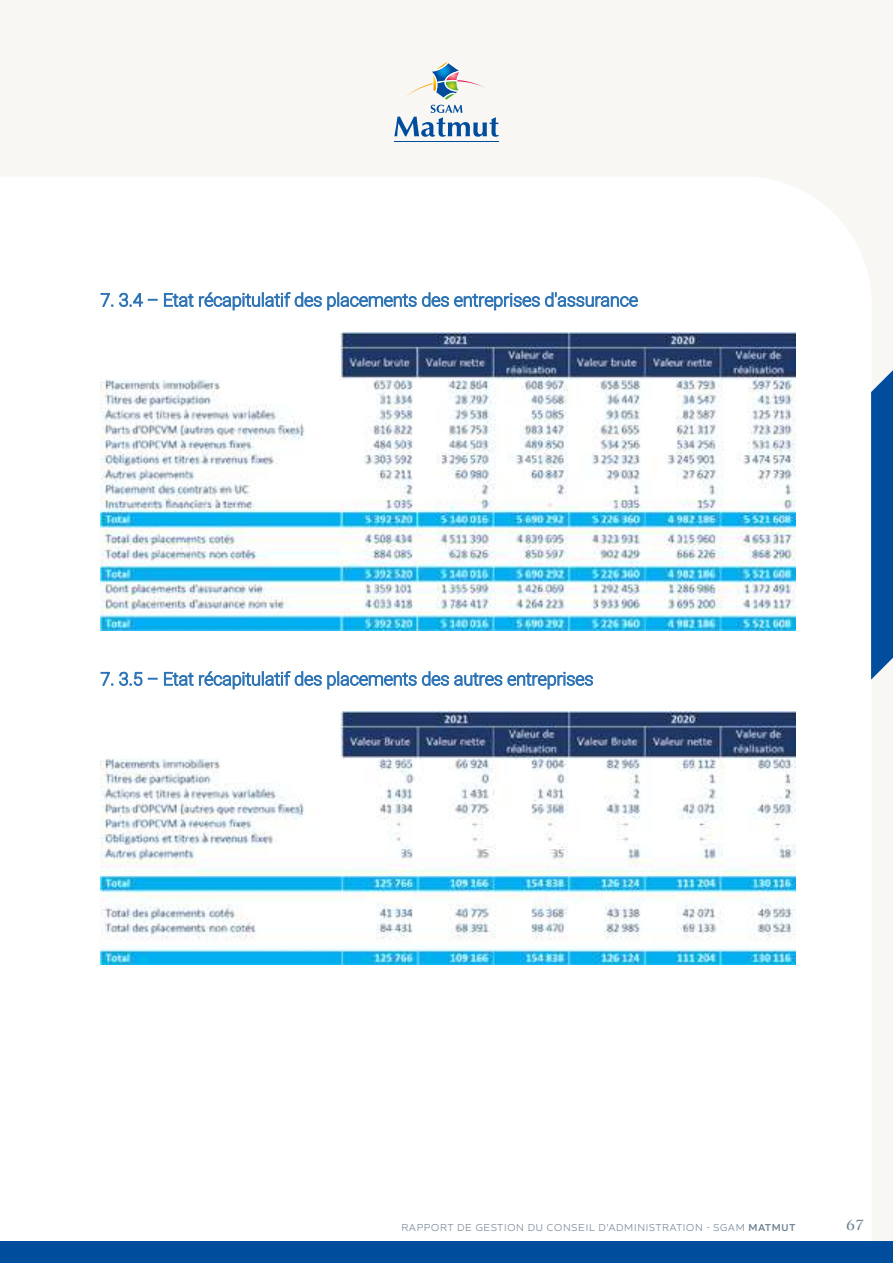
<style>
.page{position:relative;width:893px;height:1263px;background:#f9f7f4}
.page>*{position:absolute;margin:0;border:0;box-sizing:border-box;transform-origin:0 0}
.t1{font:300 18.15px "Roboto";letter-spacing:-.01em;color:#2e74b5}
.t2{font:600 18px "Canto";color:#6c7e8f}
.t3{font:300 10.5px "Quiet Sans";letter-spacing:.075em;color:#6c7e8f}
.s1{font-weight:600}
</style>
<div class="page">
<div style="left:0;top:177px;width:871px;height:1064px;background:#fff"></div>
<svg style="left:871px;top:370px;width:22px;height:310px;background:#1359a3"></svg>
<div style="left:0;top:1241px;width:893px;height:22px;background:#004d9d"></div>
<hr style="left:394px;top:141px;width:105px;height:1px;background:#004d9d">
<svg style="left:394px;top:62px;width:105px;height:75px"></svg>
<img style="left:100px;top:332px;width:695px;height:299px">
<img style="left:100px;top:711px;width:695px;height:253px">
<p class="t1" style="left:100px;top:287px;width:539px">7. 3.4 – Etat récapitulatif des placements des entreprises d'assurance</p>
<p class="t1" style="left:100px;top:666px;width:495px">7. 3.5 – Etat récapitulatif des placements des autres entreprises</p>
<p class="t3" style="left:402px;top:1220px;width:395px">RAPPORT DE GESTION DU CONSEIL D'ADMINISTRATION - SGAM <span class="s1">MATMUT</span></p>
<p class="t2" style="left:846px;top:1213px;width:19px">67</p>
</div>
